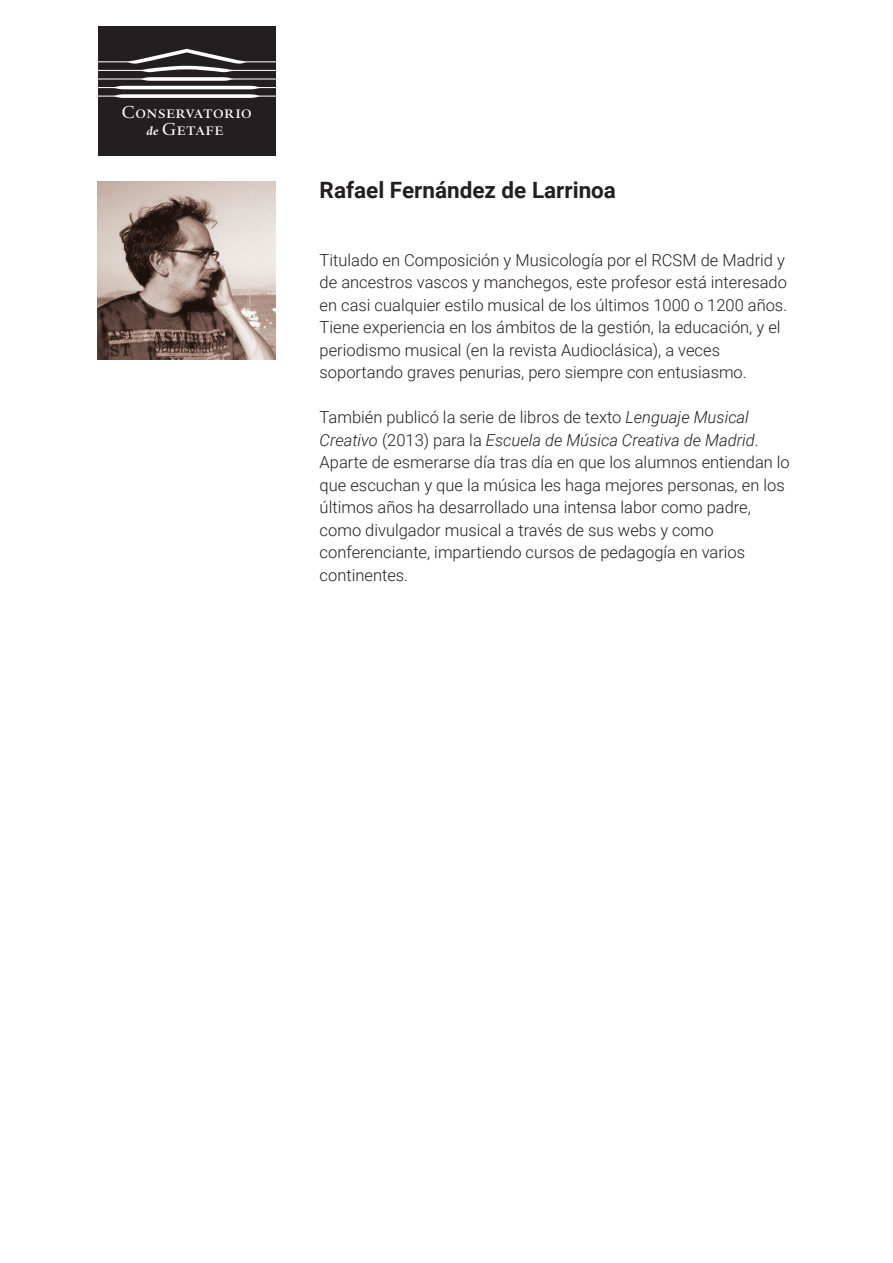
<style>
.page{position:relative;width:893px;height:1263px;background:#fff}
.page>*{position:absolute;margin:0;border:0;box-sizing:border-box;transform-origin:0 0}
.t1{font:700 22.5px "Roboto";color:#231f20}
.t2{font:18px/17.1px "DTL Haarlemmer D Caps";color:#fff;text-align:center}
.t3{font:300 16.5px/22.5px "Roboto";color:#231f20}
.s1{font-family:"DTL Haarlemmer SD";font-weight:700;font-style:italic;font-size:12px}
.s2{font-style:italic}
</style>
<div class="page">
<div style="left:98px;top:26px;width:178px;height:130px;background:#231f20"></div>
<svg style="left:98px;top:49px;width:178px;height:49px"></svg>
<img style="left:98px;top:181px;width:178px;height:179px">
<p class="t2" style="left:122px;top:104px;width:132px">Conservatorio <span class="s1">de</span> Getafe</p>
<h1 class="t1" style="left:320px;top:175px;width:298px">Rafael Fernández de Larrinoa</h1>
<p class="t3" style="left:320px;top:248px;width:469px">Titulado en Composición y Musicología por el RCSM de Madrid y de ancestros vascos y manchegos, este profesor está interesado en casi cualquier estilo musical de los últimos 1000 o 1200 años.<br>Tiene experiencia en los ámbitos de la gestión, la educación, y el periodismo musical (en la revista Audioclásica), a veces soportando graves penurias, pero siempre con entusiasmo.</p>
<p class="t3" style="left:320px;top:406px;width:472px">También publicó la serie de libros de texto <span class="s2">Lenguaje Musical Creativo</span> (2013) para la <span class="s2">Escuela de Música Creativa de Madrid</span>.<br>Aparte de esmerarse día tras día en que los alumnos entiendan lo que escuchan y que la música les haga mejores personas, en los últimos años ha desarrollado una intensa labor como padre, como divulgador musical a través de sus webs y como conferenciante, impartiendo cursos de pedagogía en varios continentes.</p>
</div>
